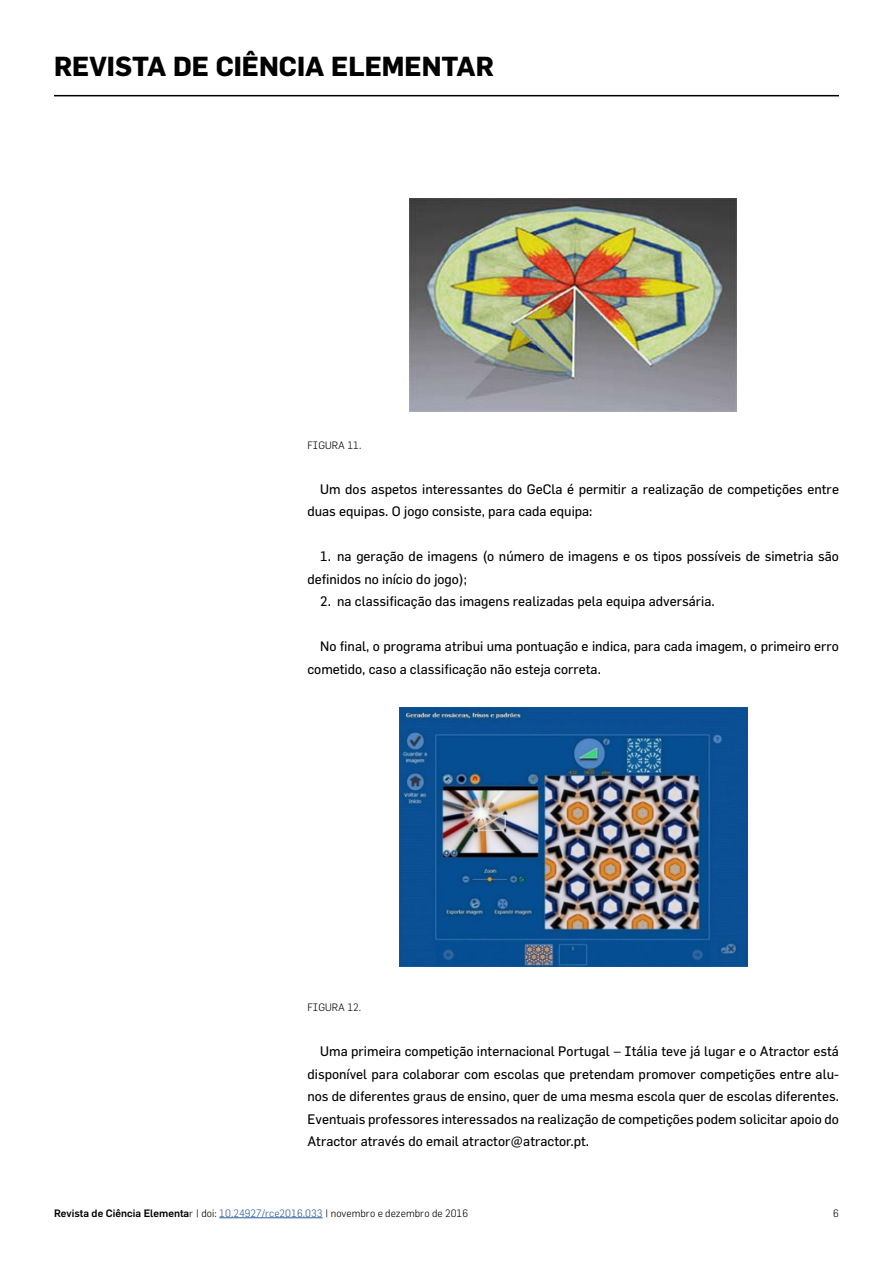
<style>
.page{position:relative;width:893px;height:1263px;background:#fff}
.page>*{position:absolute;margin:0;border:0;box-sizing:border-box;transform-origin:0 0}
.t1{font:700 27px "Flama";color:#000}
.t2{font:13.5px/22.5px "Flama";color:#000}
.t3{font:300 10.5px "Flama";color:#000}
.s1{font-weight:500}
.s2{color:#275b9b}
</style>
<div class="page">
<hr style="left:54px;top:95px;width:785px;height:1px;background:#000">
<hr style="left:219px;top:1217px;width:104px;height:1px;background:#275b9b">
<img style="left:410px;top:199px;width:327px;height:212px">
<img style="left:400px;top:708px;width:347px;height:258px">
<h1 class="t1" style="left:54px;top:50px;width:441px">REVISTA DE CIÊNCIA ELEMENTAR</h1>
<p class="t3" style="left:307px;top:438px;width:56px">FIGURA 11.</p>
<p class="t2" style="left:307px;top:477px;width:533px;text-indent:13px">Um dos aspetos interessantes do GeCla é permitir a realização de competições entre duas equipas. O jogo consiste, para cada equipa:</p>
<p class="t2" style="left:307px;top:545px;width:533px;text-indent:13px">1. na geração de imagens (o número de imagens e os tipos possíveis de simetria são definidos no início do jogo);</p>
<p class="t2" style="left:320px;top:590px;width:396px">2. na classificação das imagens realizadas pela equipa adversária.</p>
<p class="t2" style="left:307px;top:635px;width:533px;text-indent:13px">No final, o programa atribui uma pontuação e indica, para cada imagem, o primeiro erro cometido, caso a classificação não esteja correta.</p>
<p class="t3" style="left:307px;top:1001px;width:55px">FIGURA 12.</p>
<p class="t2" style="left:307px;top:1040px;width:533px;text-align:justify;text-indent:13px">Uma primeira competição internacional Portugal – Itália teve já lugar e o Atractor está disponível para colaborar com escolas que pretendam promover competições entre alu&shy;nos de diferentes graus de ensino, quer de uma mesma escola quer de escolas diferentes.<br>Eventuais professores interessados na realização de competições podem solicitar apoio do Atractor através do email atractor@atractor.pt.</p>
<p class="t3" style="left:54px;top:1207px;width:416px"><span class="s1">Revista de Ciência Elementa</span>r | doi: <span class="s2">10.24927/rce2016.033</span> | novembro e dezembro de 2016</p>
<p class="t3" style="left:833px;top:1207px;width:7px">6</p>
</div>
